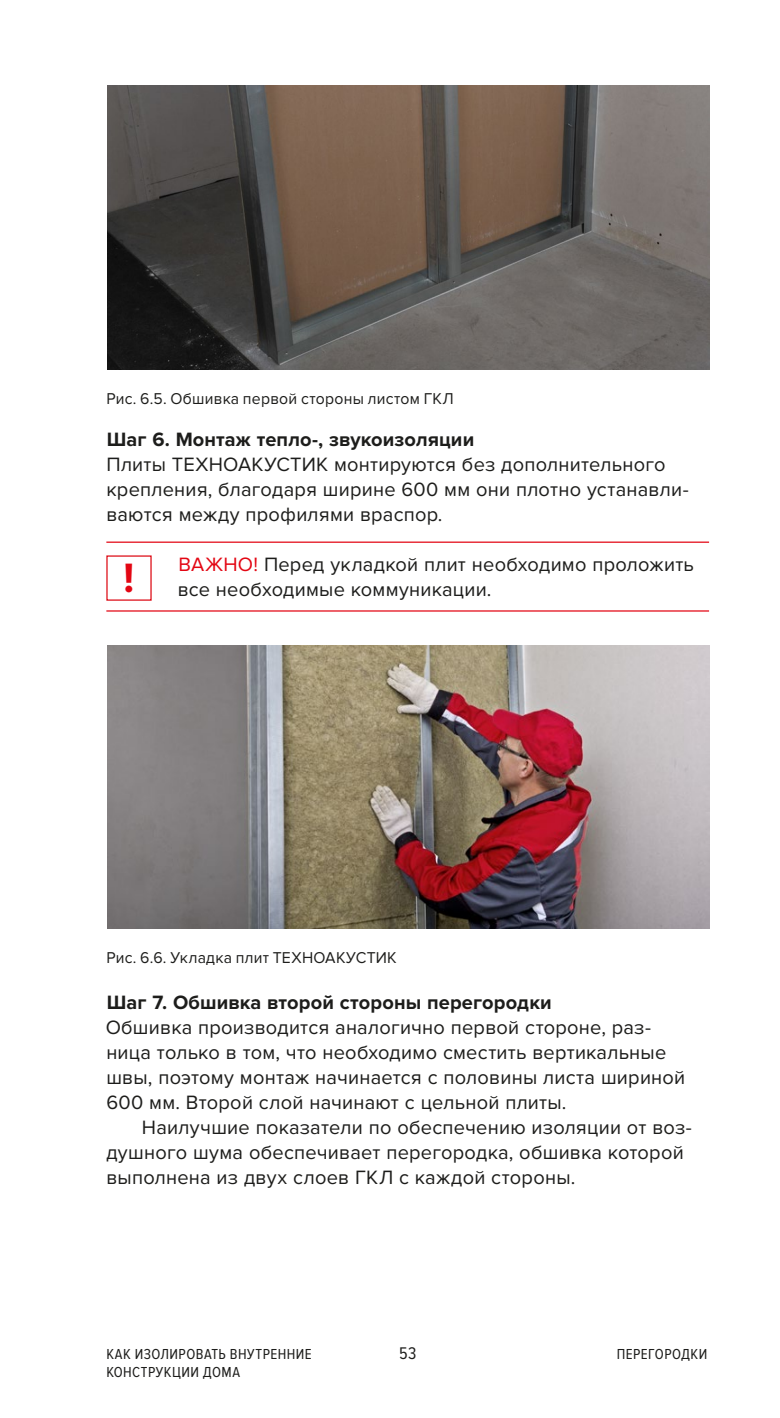
<style>
.page{position:relative;width:780px;height:1418px;background:#fff}
.page>*{position:absolute;margin:0;border:0;box-sizing:border-box;transform-origin:0 0}
.t1{font:700 42.5px "Proxima Nova";color:#e30613}
.t2{font:20px/25px "Proxima Nova";letter-spacing:.01em;color:#1d1d1b}
.t3{font:700 20px "Proxima Nova";letter-spacing:.005em;color:#1d1d1b}
.t4{font:17.5px "Proxima Nova Cond";color:#1d1d1b}
.t5{font:16.25px "Proxima Nova";letter-spacing:.015em;color:#1d1d1b}
.t6{font:15px/17.5px "Proxima Nova Cond";letter-spacing:.03em;color:#1d1d1b}
.s1{color:#e30613}
</style>
<div class="page">
<img style="left:107px;top:86px;width:602px;height:283px">
<img style="left:107px;top:645px;width:602px;height:283px">
<hr style="left:106px;top:541px;width:603px;height:2px;background:#e30613">
<hr style="left:106px;top:610px;width:603px;height:1px;background:#e30613">
<p class="t5" style="left:106px;top:389px;width:349px">Рис. 6.5. Обшивка первой стороны листом ГКЛ</p>
<p class="t3" style="left:107px;top:427px;width:369px">Шаг 6. Монтаж тепло-, звукоизоляции</p>
<p class="t2" style="left:106px;top:452px;width:584px">Плиты ТЕХНОАКУСТИК монтируются без дополнительного крепления, благодаря ширине 600 мм они плотно устанавли&shy;ваются между профилями враспор.</p>
<p class="t2" style="left:178px;top:552px;width:517px"><span class="s1">ВАЖНО!</span> Перед укладкой плит необходимо проложить все необходимые коммуникации.</p>
<h1 class="t1" style="left:123px;top:553px;width:12px">!</h1>
<p class="t5" style="left:106px;top:948px;width:292px">Рис. 6.6. Укладка плит ТЕХНОАКУСТИК</p>
<p class="t3" style="left:107px;top:990px;width:446px">Шаг 7. Обшивка второй стороны перегородки</p>
<p class="t2" style="left:106px;top:1015px;width:581px">Обшивка производится аналогично первой стороне, раз&shy;ница только в том, что необходимо сместить вертикальные швы, поэтому монтаж начинается с половины листа шириной 600 мм. Второй слой начинают с цельной плиты.</p>
<p class="t2" style="left:106px;top:1115px;width:587px;text-indent:36px">Наилучшие показатели по обеспечению изоляции от воз&shy;душного шума обеспечивает перегородка, обшивка которой выполнена из двух слоев ГКЛ с каждой стороны.</p>
<p class="t4" style="left:399px;top:1343px;width:19px">53</p>
<p class="t6" style="left:106px;top:1345px;width:207px">КАК ИЗОЛИРОВАТЬ ВНУТРЕННИЕ<br>КОНСТРУКЦИИ ДОМА</p>
<p class="t6" style="left:617px;top:1345px;width:92px">ПЕРЕГОРОДКИ</p>
</div>
